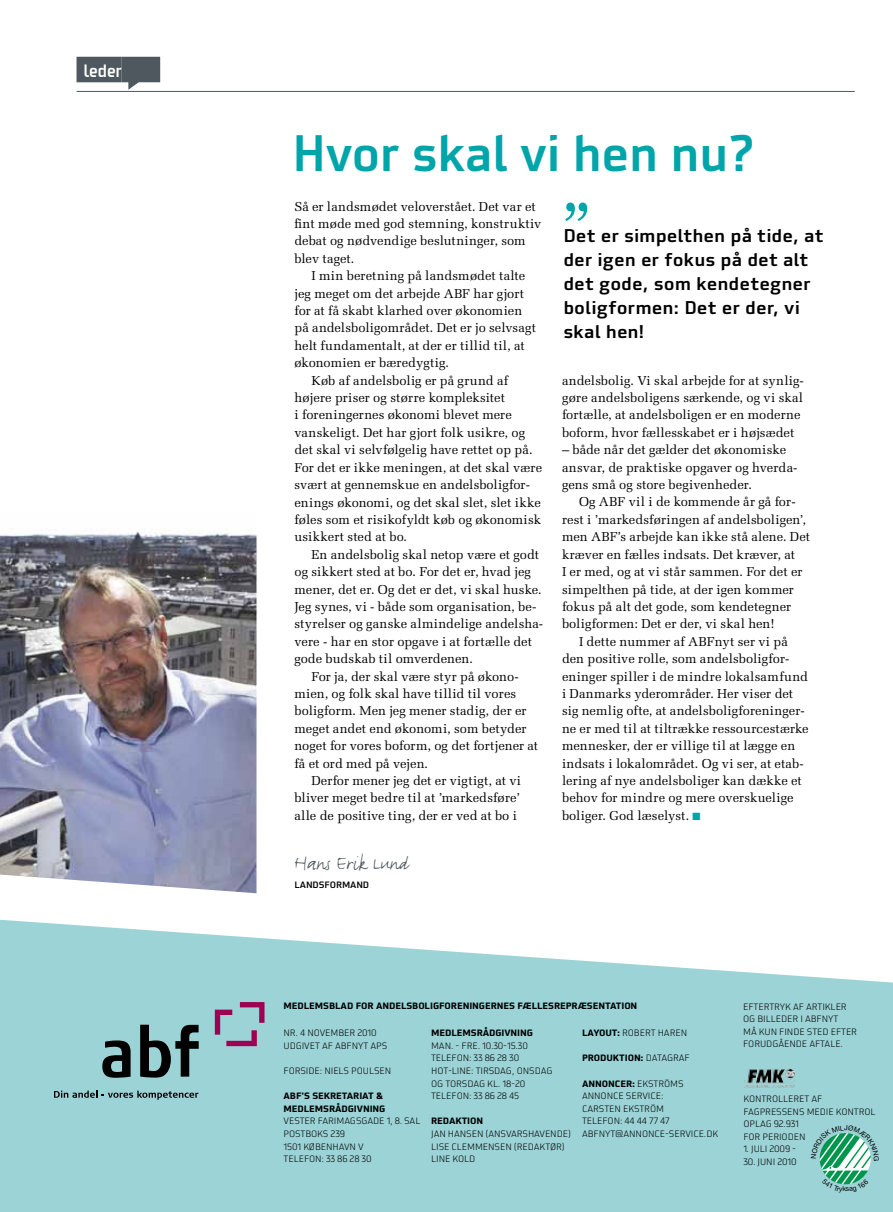
<style>
.page{position:relative;width:893px;height:1212px;background:#fff}
.page>*{position:absolute;margin:0;border:0;box-sizing:border-box;transform-origin:0 0}
.t1{font:500 49.95px "Utility Pro";letter-spacing:-.02em;color:#00a5aa;scale:.96 1}
.t2{font:22.5px "FF Justlefthand";color:#4e585e}
.t3{font:500 18px/24px "Utility Pro";letter-spacing:-.005em;color:#000}
.t4{font:14.85px "Magion";color:#fff}
.t5{font:12.9px/17.4px "Melior LT Std";letter-spacing:.005em;color:#000}
.t6{font:300 9px/12.6px "Utility Pro";letter-spacing:-.01em;color:#000}
.t7{font:700 9px/12.6px "Utility Pro";letter-spacing:-.01em;color:#000}
.t8{font:500 9px "Utility Pro";letter-spacing:-.01em;color:#000}
.s1{color:#00a5aa}
.s2{font-weight:700}
.s3{font-weight:300}
</style>
<div class="page">
<hr style="left:77px;top:91px;width:778px;height:1px;background:#4e585e">
<div style="left:77px;top:57px;width:45px;height:25px;background:#4e585e"></div>
<svg style="left:122px;top:57px;width:38px;height:33px"></svg>
<svg style="left:0;top:920px;width:893px;height:292px;background:#a6d7da"></svg>
<img style="left:744px;top:1070px;width:50px;height:17px">
<img style="left:0;top:529px;width:256px;height:364px">
<svg style="left:565px;top:203px;width:22px;height:18px"></svg>
<svg style="left:102px;top:1040px;width:29px;height:38px"></svg>
<svg style="left:140px;top:1025px;width:59px;height:52px;background:#4e6b6c"></svg>
<svg style="left:54px;top:1090px;width:144px;height:10px"></svg>
<svg style="left:215px;top:1002px;width:49px;height:44px;background:#9b97b0"></svg>
<svg style="left:811px;top:1125px;width:68px;height:68px;background:#85cbba"></svg>
<p class="t4" style="left:84px;top:61px;width:39px">leder</p>
<h1 class="t1" style="left:292px;top:122px;width:483px">Hvor skal vi hen nu?</h1>
<p class="t5" style="left:294px;top:198px;width:249px">Så er landsmødet veloverstået. Det var et fint møde med god stemning, konstruktiv debat og nødvendige beslutninger, som blev taget.</p>
<p class="t5" style="left:311px;top:267px;width:215px">I min beretning på landsmødet talte</p>
<p class="t5" style="left:294px;top:285px;width:231px">jeg meget om det arbejde ABF har gjort</p>
<p class="t5" style="left:294px;top:302px;width:229px">for at få skabt klarhed over økonomien</p>
<p class="t5" style="left:294px;top:319px;width:243px">på andelsboligområdet. Det er jo selvsagt</p>
<p class="t5" style="left:294px;top:337px;width:232px">helt fundamentalt, at der er tillid til, at</p>
<p class="t5" style="left:294px;top:354px;width:156px">økonomien er bæredygtig.</p>
<p class="t5" style="left:311px;top:372px;width:198px">Køb af andelsbolig er på grund af</p>
<p class="t5" style="left:294px;top:389px;width:212px">højere priser og større kompleksitet</p>
<p class="t5" style="left:294px;top:406px;width:219px">i foreningernes økonomi blevet mere</p>
<p class="t5" style="left:294px;top:424px;width:232px">vanskeligt. Det har gjort folk usikre, og</p>
<p class="t5" style="left:294px;top:441px;width:240px">det skal vi selvfølgelig have rettet op på.</p>
<p class="t5" style="left:294px;top:459px;width:249px">For det er ikke meningen, at det skal være</p>
<p class="t5" style="left:294px;top:476px;width:237px">svært at gennemskue en andelsboligfor-</p>
<p class="t5" style="left:294px;top:493px;width:248px">enings økonomi, og det skal slet, slet ikke</p>
<p class="t5" style="left:294px;top:511px;width:248px">føles som et risikofyldt køb og økonomisk</p>
<p class="t5" style="left:294px;top:528px;width:114px">usikkert sted at bo.</p>
<p class="t5" style="left:311px;top:546px;width:229px">En andelsbolig skal netop være et godt</p>
<p class="t5" style="left:294px;top:563px;width:238px">og sikkert sted at bo. For det er, hvad jeg</p>
<p class="t5" style="left:294px;top:580px;width:249px">mener, det er. Og det er det, vi skal huske.</p>
<p class="t5" style="left:294px;top:598px;width:244px">Jeg synes, vi - både som organisation, be-</p>
<p class="t5" style="left:294px;top:615px;width:250px">styrelser og ganske almindelige andelsha-</p>
<p class="t5" style="left:294px;top:633px;width:239px">vere - har en stor opgave i at fortælle det</p>
<p class="t5" style="left:294px;top:650px;width:180px">gode budskab til omverdenen.</p>
<p class="t5" style="left:311px;top:667px;width:209px">For ja, der skal være styr på økono-</p>
<p class="t5" style="left:294px;top:685px;width:223px">mien, og folk skal have tillid til vores</p>
<p class="t5" style="left:294px;top:702px;width:234px">boligform. Men jeg mener stadig, der er</p>
<p class="t5" style="left:294px;top:720px;width:234px">meget andet end økonomi, som betyder</p>
<p class="t5" style="left:294px;top:737px;width:245px">noget for vores boform, og det fortjener at</p>
<p class="t5" style="left:294px;top:754px;width:135px">få et ord med på vejen.</p>
<p class="t5" style="left:311px;top:772px;width:211px">Derfor mener jeg det er vigtigt, at vi</p>
<p class="t5" style="left:294px;top:789px;width:227px">bliver meget bedre til at ’markedsføre’</p>
<p class="t5" style="left:294px;top:807px;width:224px">alle de positive ting, der er ved at bo i</p>
<h2 class="t2" style="left:294px;top:849px;width:116px">Hans Erik Lund</h2>
<p class="t8" style="left:294px;top:879px;width:76px">Landsformand</p>
<h3 class="t3" style="left:563px;top:223px;width:262px">Det er simpelthen på tide, at der igen er fokus på det alt det gode, som kendetegner boligformen: Det er der, vi skal hen!</h3>
<p class="t5" style="left:562px;top:372px;width:243px">andelsbolig. Vi skal arbejde for at synlig&shy;gøre andelsboligens særkende, og vi skal fortælle, at andelsboligen er en moderne boform, hvor fællesskabet er i højsædet</p>
<p class="t5" style="left:562px;top:441px;width:237px">– både når det gælder det økonomiske ansvar, de praktiske opgaver og hverda&shy;gens små og store begivenheder.</p>
<p class="t5" style="left:579px;top:493px;width:218px">Og ABF vil i de kommende år gå for-</p>
<p class="t5" style="left:562px;top:511px;width:245px">rest i ’markedsføringen af andelsboligen’,</p>
<p class="t5" style="left:562px;top:528px;width:250px">men ABF’s arbejde kan ikke stå alene. Det</p>
<p class="t5" style="left:562px;top:546px;width:235px">kræver en fælles indsats. Det kræver, at</p>
<p class="t5" style="left:562px;top:563px;width:242px">I er med, og at vi står sammen. For det er</p>
<p class="t5" style="left:562px;top:580px;width:233px">simpelthen på tide, at der igen kommer</p>
<p class="t5" style="left:562px;top:598px;width:231px">fokus på alt det gode, som kendetegner</p>
<p class="t5" style="left:562px;top:615px;width:214px">boligformen: Det er der, vi skal hen!</p>
<p class="t5" style="left:579px;top:633px;width:210px">I dette nummer af ABFnyt ser vi på</p>
<p class="t5" style="left:562px;top:650px;width:229px">den positive rolle, som andelsboligfor-</p>
<p class="t5" style="left:562px;top:667px;width:248px">eninger spiller i de mindre lokalsamfund</p>
<p class="t5" style="left:562px;top:685px;width:233px">i Danmarks yderområder. Her viser det</p>
<p class="t5" style="left:562px;top:702px;width:244px">sig nemlig ofte, at andelsboligforeninger-</p>
<p class="t5" style="left:562px;top:720px;width:248px">ne er med til at tiltrække ressourcestærke</p>
<p class="t5" style="left:562px;top:737px;width:235px">mennesker, der er villige til at lægge en</p>
<p class="t5" style="left:562px;top:754px;width:243px">indsats i lokalområdet. Og vi ser, at etab-</p>
<p class="t5" style="left:562px;top:772px;width:241px">lering af nye andelsboliger kan dække et</p>
<p class="t5" style="left:562px;top:789px;width:233px">behov for mindre og mere overskuelige</p>
<p class="t5" style="left:562px;top:807px;width:140px">boliger. God læselyst. <span class="s1">■</span></p>
<p class="t7" style="left:284px;top:1000px;width:355px">M EDLEMSBLAD FOR ANDELSBOLIGFORENINGERNES FÆLLESREPRÆSENTATION</p>
<p class="t6" style="left:284px;top:1027px;width:105px">NR. 4 NOVEMBER 2010<br>UDGIVET AF ABFNYT APS</p>
<p class="t6" style="left:284px;top:1064px;width:109px">FORSIDE: NI ELS POULSEN</p>
<p class="t7" style="left:284px;top:1090px;width:103px">ABF'S SEKRETARIAT &amp;<br>MEDLEMSRÅDGIVNING</p>
<p class="t6" style="left:284px;top:1115px;width:137px">VESTE R FARIMAGSGADE 1, 8. SAL<br>POS</p>
<p class="t6" style="left:283px;top:1127px;width:63px;text-indent:17px">TBO KS 239<br>1501 KØBEN</p>
<p class="t6" style="left:284px;top:1140px;width:90px;text-indent:49px">HAVN V<br>TELE FON : 33 86 28 30</p>
<p class="t7" style="left:431px;top:1027px;width:103px">MEDLEMSRÅDGIVNING</p>
<p class="t6" style="left:431px;top:1039px;width:98px">MAN . - FRE. 10.30-15.30<br>TELEFON: 33 86 28 30<br>H OT-LI NE: TIRSDAG, ONS</p>
<p class="t6" style="left:535px;top:1064px;width:19px">DAG</p>
<p class="t6" style="left:431px;top:1077px;width:96px">O G TO RS DAG KL. 18-20<br>TELE FON : 33 86 28 45</p>
<p class="t7" style="left:431px;top:1115px;width:54px">REDAKTION</p>
<p class="t6" style="left:431px;top:1127px;width:36px">JAN HANSEN</p>
<p class="t6" style="left:486px;top:1127px;width:15px">(ANSV</p>
<p class="t6" style="left:511px;top:1127px;width:35px">ARS HAVEN</p>
<p class="t6" style="left:557px;top:1127px;width:16px">DE)</p>
<p class="t6" style="left:431px;top:1140px;width:33px">LISE CLEMMENSEN</p>
<p class="t6" style="left:514px;top:1140px;width:52px">(RE DAKTØR)</p>
<p class="t6" style="left:431px;top:1153px;width:28px">LINE KOL</p>
<p class="t6" style="left:469px;top:1153px;width:8px">D</p>
<p class="t6" style="left:582px;top:1027px;width:83px"><span class="s2">LAYOUT:</span> ROBERT HAR</p>
<p class="t6" style="left:675px;top:1027px;width:13px">EN</p>
<p class="t7" style="left:582px;top:1052px;width:109px">PRODU KTION: <span class="s3">DATAGRAF</span></p>
<p class="t6" style="left:582px;top:1077px;width:95px"><span class="s2">ANNONCER:</span> EKSTRÖMS<br>ANNONCE</p>
<p class="t6" style="left:582px;top:1090px;width:89px;text-indent:44px">SERVICE:<br>CARSTEN EKSTRÖM<br>TELE FON : 44 44 77 47<br>AB FNYT@ANNONCE</p>
<p class="t6" style="left:665px;top:1127px;width:55px">-SERVICE.DK</p>
<p class="t6" style="left:743px;top:1000px;width:115px">EFTE RTRYK AF ARTIKLE R<br>OG BILLEDER I ABFNYT<br>MÅ KUN FINDE STED EFTER<br>FO RU DGÅEN DE AFTALE.</p>
<p class="t6" style="left:743px;top:1092px;width:7px">KON</p>
<p class="t6" style="left:761px;top:1092px;width:17px">TROLLE</p>
<p class="t6" style="left:793px;top:1092px;width:30px">RET AF</p>
<p class="t6" style="left:743px;top:1105px;width:34px">FAGPRESSENS</p>
<p class="t6" style="left:807px;top:1105px;width:36px">MEDIE KON</p>
<p class="t6" style="left:854px;top:1105px;width:17px">TROL</p>
<p class="t6" style="left:743px;top:1118px;width:57px">OPLAG 92.931<br>FOR PERIODEN</p>
<p class="t6" style="left:743px;top:1143px;width:54px">1. JULI 2009 -</p>
<p class="t6" style="left:743px;top:1155px;width:55px">30. JUN I 2010</p>
</div>
